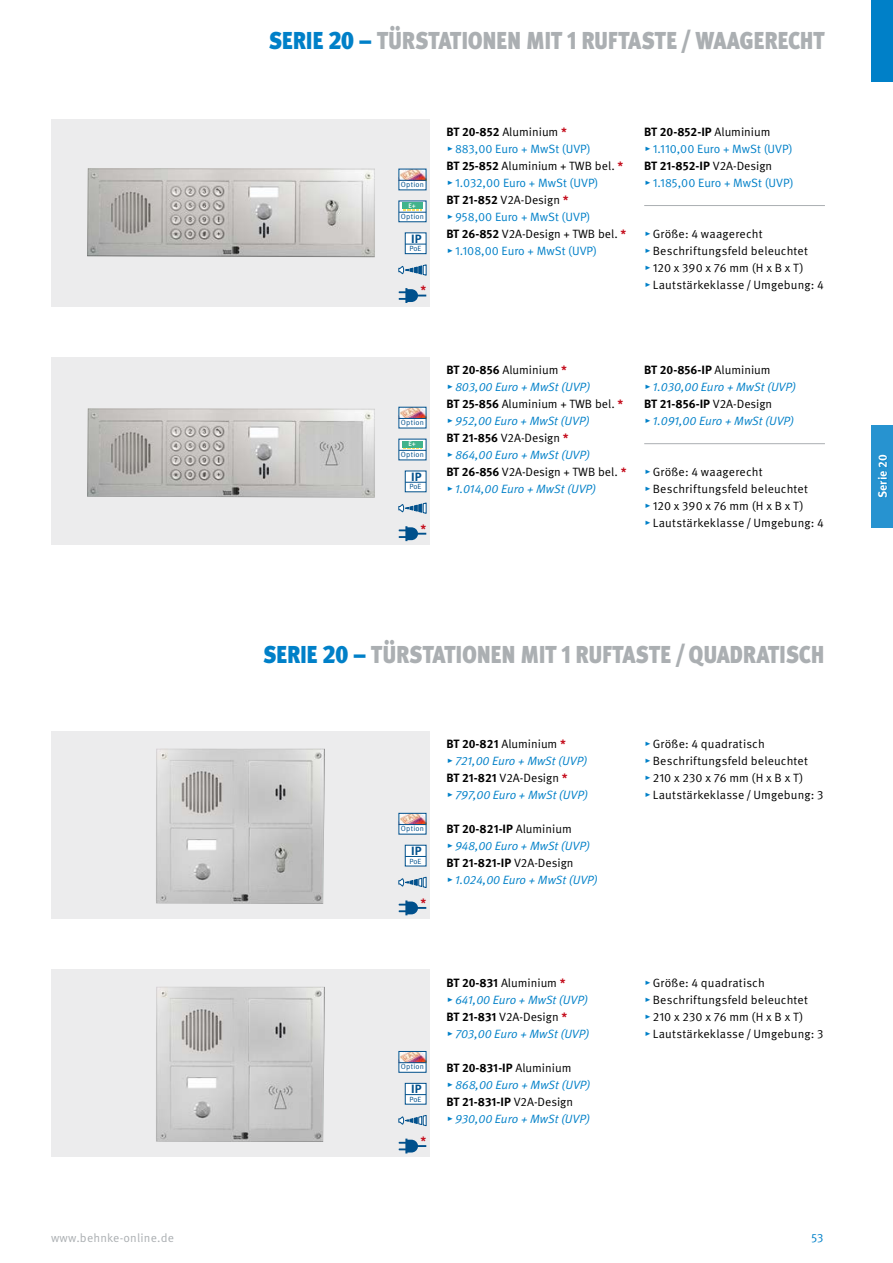
<style>
.page{position:relative;width:893px;height:1263px;background:#fff}
.page>*{position:absolute;margin:0;border:0;box-sizing:border-box;transform-origin:0 0}
.t1{font:900 30px "Meta Pro";letter-spacing:-.04em;color:#abafb2;scale:.8 1}
.t2{font:12px/17px "Meta Pro Norm";letter-spacing:.01em;color:#000}
.t3{font:12px "Meta Pro Norm Ita";color:#0080c8}
.t4{font:12px/17px "Meta Pro Norm";color:#0080c8}
.t5{font:700 12px "Meta Pro";color:#000}
.t6{font:12px "Meta Pro Norm";letter-spacing:.015em;color:#abafb2}
.t7{font:700 12px "Meta Pro";letter-spacing:.025em;color:#00508c}
.t8{font:700 12px "Meta Pro";color:#fff}
.t9{font:700 12px "Meta Pro";color:#c5101f}
.t10{font:7.5px "Meta Pro Norm";letter-spacing:.025em;color:#00508c}
.t11{font:500 6.6px "Meta Pro";color:#fff}
.s1{color:#0080c8}
.s2{font-size:25.2px;color:#0080c8}
.s3{font-size:25.2px}
.s4{font-family:"Meta Pro";font-weight:700;color:#000}
.s5{color:#000}
.s6{font-family:"Meta Pro";font-weight:700;color:#c5101f}
.s7{font-family:"Meta Pro Norm Ita"}
.s8{font-family:"Meta Pro Norm";font-weight:400}
.s9{font-family:"Meta Pro Norm Ita";color:#0080c8}
.s10{font-family:"Meta Pro";font-weight:700}
</style>
<div class="page">
<div style="left:872px;top:0;width:21px;height:82px;background:#0080c8"></div>
<div style="left:872px;top:426px;width:21px;height:102px;background:#2793d0"></div>
<svg style="left:878px;top:454px;width:10px;height:44px"></svg>
<div style="left:51px;top:119px;width:378px;height:187px;background:#ececed"></div>
<div style="left:51px;top:357px;width:378px;height:187px;background:#ececed"></div>
<img style="left:87px;top:168px;width:288px;height:89px">
<img style="left:87px;top:408px;width:288px;height:89px">
<hr style="left:644px;top:205px;width:181px;height:1px;background:#abafb2">
<hr style="left:644px;top:443px;width:181px;height:1px;background:#abafb2">
<div style="left:51px;top:731px;width:378px;height:187px;background:#ececed"></div>
<div style="left:51px;top:969px;width:378px;height:188px;background:#ececed"></div>
<img style="left:156px;top:986px;width:169px;height:156px">
<img style="left:156px;top:748px;width:169px;height:156px">
<div style="left:399px;top:169px;width:27px;height:21px;background:#fff"></div>
<img style="left:401px;top:171px;width:23px;height:9px">
<svg style="left:399px;top:180px;width:27px;height:1px"></svg>
<div style="left:399px;top:201px;width:27px;height:21px;background:#fff"></div>
<svg style="left:399px;top:209px;width:27px;height:4px"></svg>
<div style="left:402px;top:202px;width:20px;height:7px;background:#41b38c"></div>
<svg style="left:399px;top:264px;width:27px;height:12px"></svg>
<svg style="left:399px;top:288px;width:27px;height:15px"></svg>
<div style="left:399px;top:407px;width:27px;height:21px;background:#fff"></div>
<img style="left:401px;top:409px;width:23px;height:9px">
<svg style="left:399px;top:418px;width:27px;height:1px"></svg>
<div style="left:399px;top:439px;width:27px;height:21px;background:#fff"></div>
<svg style="left:399px;top:447px;width:27px;height:4px"></svg>
<div style="left:402px;top:441px;width:20px;height:6px;background:#41b38c"></div>
<svg style="left:399px;top:503px;width:27px;height:11px"></svg>
<svg style="left:399px;top:526px;width:27px;height:15px"></svg>
<div style="left:399px;top:813px;width:27px;height:21px;background:#fff"></div>
<img style="left:401px;top:815px;width:23px;height:9px">
<div style="left:399px;top:813px;width:27px;height:21px;border:1px solid #00508c"></div>
<svg style="left:399px;top:824px;width:27px;height:1px"></svg>
<svg style="left:399px;top:877px;width:27px;height:11px"></svg>
<svg style="left:399px;top:900px;width:27px;height:15px"></svg>
<div style="left:399px;top:1051px;width:27px;height:21px;background:#fff"></div>
<img style="left:401px;top:1053px;width:23px;height:9px">
<div style="left:399px;top:1051px;width:27px;height:21px;border:1px solid #00508c"></div>
<svg style="left:399px;top:1062px;width:27px;height:1px"></svg>
<svg style="left:399px;top:1115px;width:27px;height:11px"></svg>
<svg style="left:399px;top:1138px;width:27px;height:15px"></svg>
<div style="left:405px;top:233px;width:21px;height:21px;background:#fff;border:1px solid #00508c"></div>
<svg style="left:405px;top:244px;width:21px;height:1px"></svg>
<div style="left:405px;top:471px;width:21px;height:21px;background:#fff"></div>
<svg style="left:405px;top:482px;width:21px;height:1px"></svg>
<div style="left:405px;top:845px;width:21px;height:21px;background:#fff"></div>
<svg style="left:405px;top:856px;width:21px;height:1px"></svg>
<div style="left:405px;top:1083px;width:21px;height:21px;background:#fff;border:1px solid #00508c"></div>
<svg style="left:405px;top:1094px;width:21px;height:1px"></svg>
<h1 class="t1" style="left:268px;top:14px;width:696px"><span class="s1">Serie</span> <span class="s2">20 –</span> Türstationen mit <span class="s3">1</span> Ruftaste <span class="s3">/</span> waagerecht</h1>
<p class="t10" style="left:401px;top:179px;width:25px">Option</p>
<p class="t10" style="left:401px;top:211px;width:25px">Option</p>
<p class="t11" style="left:409px;top:201px;width:9px">E+</p>
<p class="t7" style="left:411px;top:229px;width:12px">IP</p>
<p class="t10" style="left:409px;top:243px;width:14px">PoE</p>
<p class="t9" style="left:420px;top:281px;width:7px">*</p>
<p class="t4" style="left:446px;top:123px;width:181px"><span class="s4">BT 20-852</span> <span class="s5">Aluminium</span> <span class="s6">*<br></span><span class="s7">▸</span> 883,00 Euro + MwSt (UVP)<br><span class="s4">BT 25-852</span> <span class="s5">Aluminium + TWB bel.</span> <span class="s6">* </span><span class="s7">▸</span> 1.032,00 Euro + MwSt (UVP)<br><span class="s4">BT 21-852</span> <span class="s5">V2A-Design</span> <span class="s6">*<br></span><span class="s7">▸</span> 958,00 Euro + MwSt (UVP)<br><span class="s4">BT 26-852</span> <span class="s5">V2A-Design + TWB bel.</span> <span class="s6">* </span><span class="s7">▸</span> 1.108,00 Euro + MwSt (UVP)</p>
<p class="t5" style="left:644px;top:123px;width:128px">BT 20-852-IP <span class="s8">Aluminium</span></p>
<p class="t4" style="left:644px;top:140px;width:150px"><span class="s7">▸</span> 1.110,00 Euro + MwSt (UVP)</p>
<p class="t5" style="left:644px;top:157px;width:129px">BT 21-852-IP <span class="s8">V2A-Design</span></p>
<p class="t4" style="left:644px;top:174px;width:151px"><span class="s7">▸</span> 1.185,00 Euro + MwSt (UVP)</p>
<p class="t2" style="left:644px;top:225px;width:181px"><span class="s9">▸</span> Größe: 4 waagerecht<br><span class="s9">▸</span> Beschriftungsfeld beleuchtet<br><span class="s9">▸</span> 120 x 390 x 76 mm (H x B x T)<br><span class="s9">▸</span> Lautstärkeklasse / Umgebung: 4</p>
<p class="t10" style="left:401px;top:417px;width:25px">Option</p>
<p class="t10" style="left:401px;top:449px;width:25px">Option</p>
<p class="t11" style="left:409px;top:439px;width:9px">E+</p>
<p class="t7" style="left:411px;top:467px;width:12px">IP</p>
<p class="t10" style="left:409px;top:481px;width:14px">PoE</p>
<p class="t9" style="left:420px;top:519px;width:7px">*</p>
<p class="t2" style="left:446px;top:361px;width:122px"><span class="s10">BT 20-856</span> Aluminium <span class="s6">*</span></p>
<p class="t3" style="left:446px;top:378px;width:145px">▸ 803,00 Euro + MwSt (UVP)</p>
<p class="t2" style="left:446px;top:395px;width:178px"><span class="s10">BT 25-856</span> Aluminium + TWB bel. <span class="s6">*</span></p>
<p class="t3" style="left:446px;top:412px;width:145px">▸ 952,00 Euro + MwSt (UVP)</p>
<p class="t2" style="left:446px;top:429px;width:124px"><span class="s10">BT 21-856</span> V2A-Design <span class="s6">*</span></p>
<p class="t3" style="left:446px;top:446px;width:145px">▸ 864,00 Euro + MwSt (UVP)</p>
<p class="t2" style="left:446px;top:463px;width:182px"><span class="s10">BT 26-856</span> V2A-Design + TWB bel. <span class="s6">*</span></p>
<p class="t3" style="left:446px;top:480px;width:151px">▸ 1.014,00 Euro + MwSt (UVP)</p>
<p class="t5" style="left:644px;top:361px;width:128px">BT 20-856-IP <span class="s8">Aluminium</span></p>
<p class="t3" style="left:644px;top:378px;width:153px">▸ 1.030,00 Euro + MwSt (UVP)</p>
<p class="t5" style="left:644px;top:395px;width:130px">BT 21-856-IP <span class="s8">V2A-Design</span></p>
<p class="t3" style="left:644px;top:412px;width:152px">▸ 1.091,00 Euro + MwSt (UVP)</p>
<p class="t2" style="left:644px;top:463px;width:181px"><span class="s9">▸</span> Größe: 4 waagerecht<br><span class="s9">▸</span> Beschriftungsfeld beleuchtet<br><span class="s9">▸</span> 120 x 390 x 76 mm (H x B x T)<br><span class="s9">▸</span> Lautstärkeklasse / Umgebung: 4</p>
<h1 class="t1" style="left:263px;top:629px;width:704px"><span class="s1">Serie</span> <span class="s2">20 –</span> Türstationen mit <span class="s3">1</span> Ruftaste <span class="s3">/</span>quadratisch</h1>
<p class="t10" style="left:401px;top:823px;width:25px">Option</p>
<p class="t7" style="left:411px;top:841px;width:12px">IP</p>
<p class="t10" style="left:409px;top:855px;width:14px">PoE</p>
<p class="t9" style="left:420px;top:893px;width:7px">*</p>
<p class="t2" style="left:446px;top:735px;width:121px"><span class="s10">BT 20-821</span> Aluminium <span class="s6">*</span></p>
<p class="t3" style="left:446px;top:752px;width:142px">▸ 721,00 Euro + MwSt (UVP)</p>
<p class="t2" style="left:446px;top:769px;width:123px"><span class="s10">BT 21-821</span> V2A-Design <span class="s6">*</span></p>
<p class="t3" style="left:446px;top:786px;width:143px">▸ 797,00 Euro + MwSt (UVP)</p>
<p class="t5" style="left:446px;top:820px;width:127px">BT 20-821-IP <span class="s8">Aluminium</span></p>
<p class="t3" style="left:446px;top:837px;width:145px">▸ 948,00 Euro + MwSt (UVP)</p>
<p class="t5" style="left:446px;top:854px;width:128px">BT 21-821-IP <span class="s8">V2A-Design</span></p>
<p class="t3" style="left:446px;top:871px;width:153px">▸ 1.024,00 Euro + MwSt (UVP)</p>
<p class="t10" style="left:401px;top:1061px;width:25px">Option</p>
<p class="t7" style="left:411px;top:1079px;width:12px">IP</p>
<p class="t10" style="left:409px;top:1093px;width:14px">PoE</p>
<p class="t9" style="left:420px;top:1131px;width:7px">*</p>
<p class="t2" style="left:446px;top:973px;width:121px"><span class="s10">BT 20-831</span> Aluminium <span class="s6">*</span></p>
<p class="t3" style="left:446px;top:990px;width:143px">▸ 641,00 Euro + MwSt (UVP)</p>
<p class="t2" style="left:446px;top:1007px;width:122px"><span class="s10">BT 21-831</span> V2A-Design <span class="s6">*</span></p>
<p class="t3" style="left:446px;top:1024px;width:145px">▸ 703,00 Euro + MwSt (UVP)</p>
<p class="t5" style="left:446px;top:1058px;width:126px">BT 20-831-IP <span class="s8">Aluminium</span></p>
<p class="t3" style="left:446px;top:1075px;width:146px">▸ 868,00 Euro + MwSt (UVP)</p>
<p class="t5" style="left:446px;top:1092px;width:128px">BT 21-831-IP <span class="s8">V2A-Design</span></p>
<p class="t3" style="left:446px;top:1109px;width:145px">▸ 930,00 Euro + MwSt (UVP)</p>
<p class="t2" style="left:644px;top:735px;width:181px"><span class="s9">▸</span> Größe: 4 quadratisch<br><span class="s9">▸</span> Beschriftungsfeld beleuchtet<br><span class="s9">▸</span> 210 x 230 x 76 mm (H x B x T)<br><span class="s9">▸</span> Lautstärkeklasse / Umgebung: 3</p>
<p class="t2" style="left:644px;top:973px;width:181px"><span class="s9">▸</span> Größe: 4 quadratisch<br><span class="s9">▸</span> Beschriftungsfeld beleuchtet<br><span class="s9">▸</span> 210 x 230 x 76 mm (H x B x T)<br><span class="s9">▸</span> Lautstärkeklasse / Umgebung: 3</p>
<p class="t6" style="left:51px;top:1228px;width:124px">www.behnke-online.de</p>
<p class="t4" style="left:811px;top:1228px;width:14px">53</p>
<p class="t8" style="left:873px;top:498px;width:45px;rotate:-90deg">Serie 20</p>
</div>
